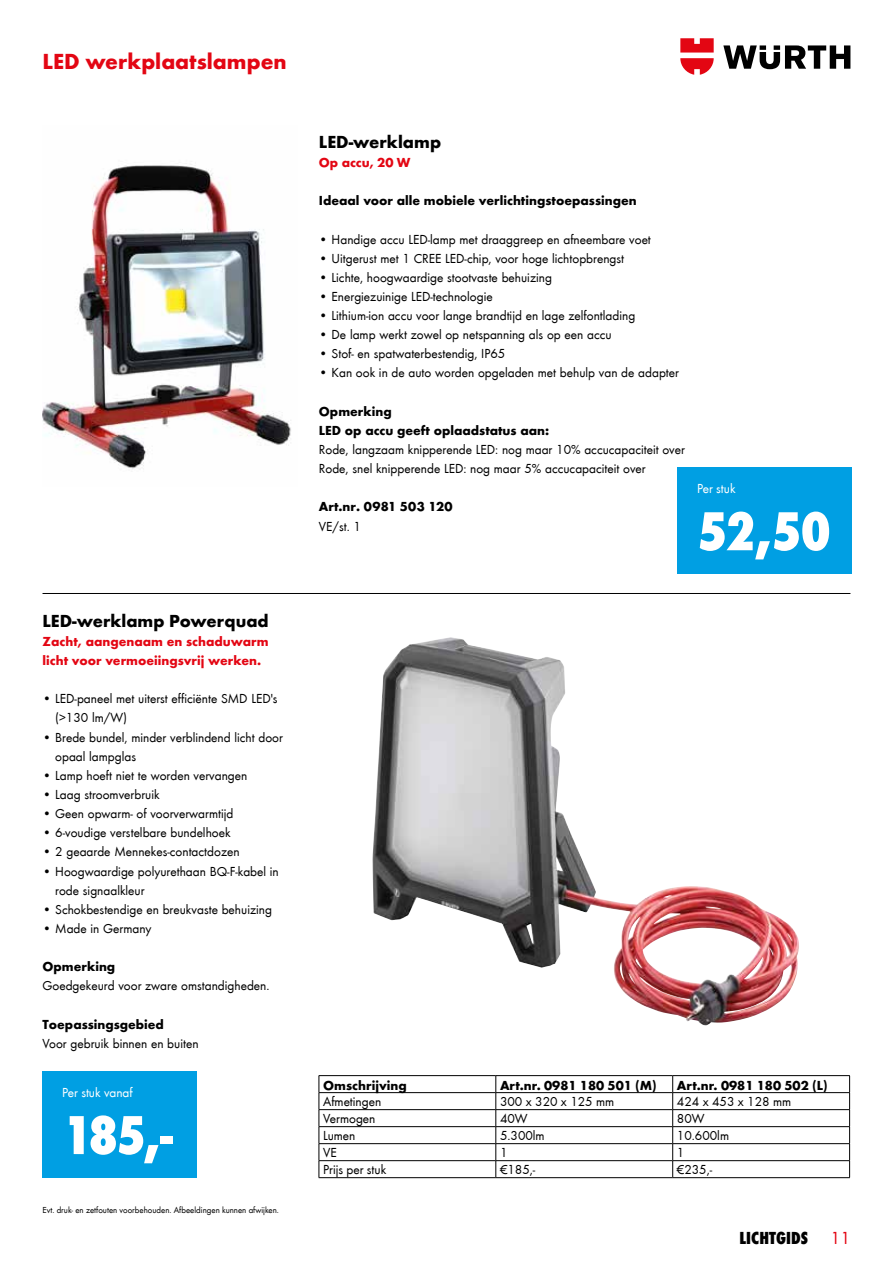
<style>
.page{position:relative;width:893px;height:1263px;background:#fff}
.page>*{position:absolute;margin:0;border:0;box-sizing:border-box;transform-origin:0 0}
.t1{font:57px "Wuerth Extra Bold Cond Caps";letter-spacing:-.04em;color:#fff}
.t2{font:700 22.5px "Wuerth";color:#e30613}
.t3{font:700 18px "Wuerth";color:#000}
.t4{font:800 condensed 18px "Wuerth";color:#000}
.t5{font:18px "Wuerth";color:#e30613}
.t6{font:13.5px/19.2px "Wuerth";color:#000}
.t7{font:700 13.5px/19.2px "Wuerth";color:#000}
.t8{font:700 13.5px/19.2px "Wuerth";color:#e30613}
.t9{font:13.5px "Wuerth";color:#fff}
.t10{font:9px "Wuerth";color:#000}
</style>
<div class="page">
<svg style="left:723px;top:45px;width:127px;height:24px"></svg>
<svg style="left:680px;top:38px;width:34px;height:37px"></svg>
<img style="left:43px;top:164px;width:248px;height:305px">
<div style="left:677px;top:468px;width:175px;height:106px;background:#009fe3"></div>
<div style="left:43px;top:1071px;width:154px;height:107px;background:#009fe3"></div>
<hr style="left:43px;top:593px;width:807px;height:1px;background:#000">
<img style="left:372px;top:637px;width:427px;height:389px">
<svg style="left:320px;top:1076px;width:529px;height:101px"></svg>
<hr style="left:319px;top:1075px;width:177px;height:1px;background:#000">
<hr style="left:496px;top:1075px;width:177px;height:1px;background:#000">
<hr style="left:673px;top:1075px;width:177px;height:1px;background:#000">
<hr style="left:319px;top:1092px;width:177px;height:1px;background:#000">
<hr style="left:496px;top:1092px;width:177px;height:1px;background:#000">
<hr style="left:673px;top:1092px;width:177px;height:1px;background:#000">
<hr style="left:319px;top:1109px;width:177px;height:1px;background:#000">
<hr style="left:496px;top:1109px;width:177px;height:1px;background:#000">
<hr style="left:673px;top:1109px;width:177px;height:1px;background:#000">
<hr style="left:319px;top:1126px;width:177px;height:1px;background:#000">
<hr style="left:496px;top:1126px;width:177px;height:1px;background:#000">
<hr style="left:673px;top:1126px;width:177px;height:1px;background:#000">
<hr style="left:319px;top:1143px;width:177px;height:1px;background:#000">
<hr style="left:496px;top:1143px;width:177px;height:1px;background:#000">
<hr style="left:673px;top:1143px;width:177px;height:1px;background:#000">
<hr style="left:319px;top:1160px;width:177px;height:1px;background:#000">
<svg style="left:319px;top:1076px;width:1px;height:101px"></svg>
<hr style="left:496px;top:1160px;width:177px;height:1px;background:#000">
<svg style="left:496px;top:1076px;width:1px;height:101px"></svg>
<hr style="left:673px;top:1160px;width:177px;height:1px;background:#000">
<svg style="left:672px;top:1076px;width:1px;height:101px"></svg>
<svg style="left:849px;top:1076px;width:1px;height:101px"></svg>
<hr style="left:319px;top:1177px;width:177px;height:1px;background:#000">
<hr style="left:496px;top:1177px;width:177px;height:1px;background:#000">
<hr style="left:673px;top:1177px;width:177px;height:1px;background:#000">
<h2 class="t2" style="left:43px;top:45px;width:246px">LED werkplaatslampen</h2>
<h3 class="t3" style="left:43px;top:607px;width:228px">LED-werklamp Powerquad</h3>
<p class="t8" style="left:43px;top:631px;width:228px">Zacht, aangenaam en schaduwarm licht voor vermoeiingsvrij werken.</p>
<p class="t6" style="left:55px;top:689px;width:224px;text-indent:-13px">• LED-paneel met uiterst efficiënte SMD LED's (&gt;130 lm/W)</p>
<p class="t6" style="left:55px;top:727px;width:229px;text-indent:-13px">• Brede bundel, minder verblindend licht door opaal lampglas</p>
<p class="t6" style="left:43px;top:765px;width:206px">• Lamp hoeft niet te worden vervangen</p>
<p class="t6" style="left:43px;top:784px;width:119px">• Laag stroomverbruik</p>
<p class="t6" style="left:43px;top:803px;width:192px">• Geen opwarm- of voorverwarmtijd</p>
<p class="t6" style="left:43px;top:822px;width:190px">• 6-voudige verstelbare bundelhoek</p>
<p class="t6" style="left:43px;top:842px;width:199px">• 2 geaarde Mennekes-contactdozen</p>
<p class="t6" style="left:55px;top:861px;width:225px;text-indent:-13px">• Hoogwaardige polyurethaan BQ-F-kabel in rode signaalkleur</p>
<p class="t6" style="left:43px;top:899px;width:231px">• Schokbestendige en breukvaste behuizing</p>
<p class="t6" style="left:43px;top:918px;width:111px">• Made in Germany</p>
<p class="t7" style="left:43px;top:956px;width:74px">Opmerking</p>
<p class="t6" style="left:43px;top:975px;width:228px">Goedgekeurd voor zware omstandigheden.</p>
<p class="t7" style="left:43px;top:1013px;width:123px">Toepassingsgebied</p>
<p class="t6" style="left:43px;top:1033px;width:158px">Voor gebruik binnen en buiten</p>
<p class="t9" style="left:62px;top:1083px;width:72px">Per stuk vanaf</p>
<h1 class="t1" style="left:62px;top:1095px;width:112px">185,-</h1>
<p class="t10" style="left:43px;top:1204px;width:238px">Evt. druk- en zetfouten voorbehouden. Afbeeldingen kunnen afwijken.</p>
<h3 class="t3" style="left:319px;top:129px;width:124px">LED-werklamp</h3>
<p class="t8" style="left:319px;top:152px;width:93px">Op accu, 20 W</p>
<p class="t7" style="left:319px;top:190px;width:319px">Ideaal voor alle mobiele verlichtingstoepassingen</p>
<p class="t6" style="left:319px;top:229px;width:333px">• Handige accu LED-lamp met draaggreep en afneembare voet</p>
<p class="t6" style="left:319px;top:248px;width:307px">• Uitgerust met 1 CREE LED-chip, voor hoge lichtopbrengst</p>
<p class="t6" style="left:319px;top:267px;width:235px">• Lichte, hoogwaardige stootvaste behuizing</p>
<p class="t6" style="left:319px;top:286px;width:175px">• Energiezuinige LED-technologie</p>
<p class="t6" style="left:319px;top:305px;width:318px">• Lithium-ion accu voor lange brandtijd en lage zelfontlading</p>
<p class="t6" style="left:319px;top:324px;width:294px">• De lamp werkt zowel op netspanning als op een accu</p>
<p class="t6" style="left:319px;top:344px;width:188px">• Stof- en spatwaterbestendig, IP65</p>
<p class="t6" style="left:319px;top:363px;width:362px">• Kan ook in de auto worden opgeladen met behulp van de adapter</p>
<p class="t7" style="left:319px;top:401px;width:232px">Opmerking<br>LED op accu geeft oplaadstatus aan:</p>
<p class="t6" style="left:319px;top:439px;width:368px">Rode, langzaam knipperende LED: nog maar 10% accucapaciteit over<br>Rode, snel knipperende LED: nog maar 5% accucapaciteit over</p>
<p class="t7" style="left:319px;top:496px;width:135px">Art.nr. 0981 503 120</p>
<p class="t6" style="left:319px;top:516px;width:44px">VE/st. 1</p>
<p class="t9" style="left:697px;top:480px;width:40px">Per stuk</p>
<h1 class="t1" style="left:697px;top:491px;width:135px">52,50</h1>
<p class="t7" style="left:323px;top:1075px;width:85px">Omschrijving</p>
<p class="t7" style="left:500px;top:1075px;width:158px">Art.nr. 0981 180 501 (M)</p>
<p class="t7" style="left:677px;top:1075px;width:152px">Art.nr. 0981 180 502 (L)</p>
<p class="t6" style="left:323px;top:1091px;width:60px">Afmetingen</p>
<p class="t6" style="left:500px;top:1091px;width:116px">300 x 320 x 125 mm</p>
<p class="t6" style="left:677px;top:1091px;width:116px">424 x 453 x 128 mm</p>
<p class="t6" style="left:323px;top:1108px;width:54px">Vermogen</p>
<p class="t6" style="left:500px;top:1108px;width:29px">40W</p>
<p class="t6" style="left:677px;top:1108px;width:29px">80W</p>
<p class="t6" style="left:323px;top:1125px;width:34px">Lumen</p>
<p class="t6" style="left:500px;top:1125px;width:46px">5.300lm</p>
<p class="t6" style="left:677px;top:1125px;width:54px">10.600lm</p>
<p class="t6" style="left:323px;top:1142px;width:15px">VE</p>
<p class="t6" style="left:500px;top:1142px;width:9px">1</p>
<p class="t6" style="left:677px;top:1142px;width:9px">1</p>
<p class="t6" style="left:323px;top:1159px;width:65px">Prijs per stuk</p>
<p class="t6" style="left:500px;top:1159px;width:37px">€185,-</p>
<p class="t6" style="left:677px;top:1159px;width:37px">€235,-</p>
<h3 class="t4" style="left:740px;top:1225px;width:70px">LICHTGIDS</h3>
<h3 class="t5" style="left:830px;top:1225px;width:21px">11</h3>
</div>
